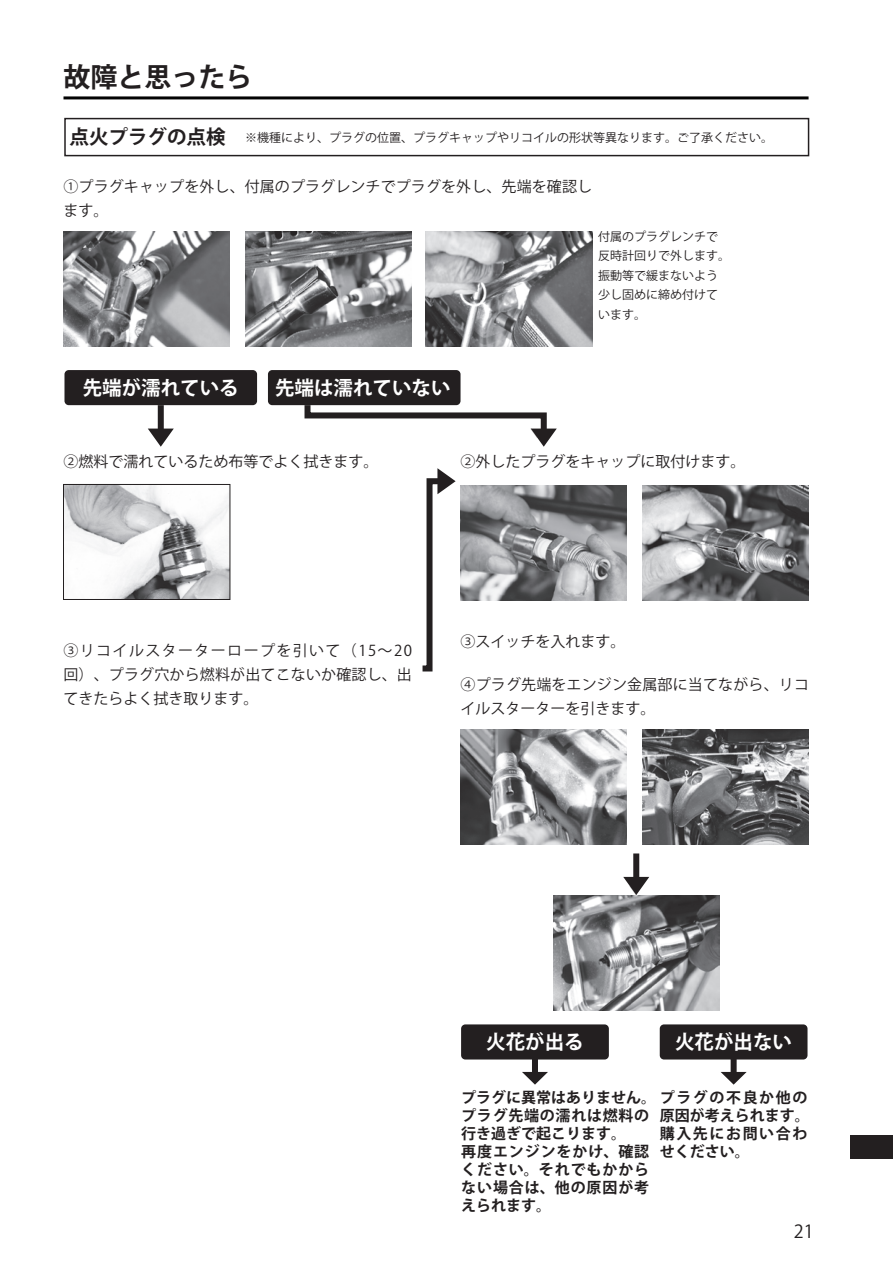
<style>
.page{position:relative;width:893px;height:1263px;background:#fff}
.page>*{position:absolute;margin:0;border:0;box-sizing:border-box;transform-origin:0 0}
.t1{font:700 27px "Koz Go Pr 6 N";color:#231f20}
.t2{font:700 19.5px "Koz Go Pr 6 N";color:#fff}
.t3{font:700 19.5px "Koz Go Pr 6 N";color:#231f20}
.t4{font:18px "Koz Go Pr 6 N";color:#231f20}
.t5{font:15px/24px "Koz Go Pr 6 N";letter-spacing:.005em;color:#231f20}
.t6{font:700 15px/18px "Koz Go Pr 6 N";letter-spacing:.05em;color:#231f20}
.t7{font:700 15px/18px "Koz Go Pr 6 N";color:#231f20}
.t8{font:12px/19.5px "Koz Go Pr 6 N";color:#231f20}
</style>
<div class="page">
<div style="left:850px;top:1135px;width:43px;height:24px;background:#231f20"></div>
<img style="left:65px;top:486px;width:163px;height:112px">
<div style="left:63px;top:484px;width:167px;height:116px;border:1px solid #231f20"></div>
<img style="left:63px;top:232px;width:167px;height:115px">
<img style="left:245px;top:232px;width:166px;height:115px">
<img style="left:426px;top:232px;width:166px;height:115px">
<img style="left:460px;top:486px;width:167px;height:115px">
<img style="left:642px;top:486px;width:166px;height:115px">
<img style="left:460px;top:729px;width:167px;height:115px">
<img style="left:642px;top:729px;width:166px;height:115px">
<img style="left:553px;top:895px;width:166px;height:115px">
<hr style="left:64px;top:96px;width:745px;height:3px;background:#030303">
<div style="left:64px;top:118px;width:745px;height:38px;border:2px solid #231f20"></div>
<svg style="left:422px;top:468px;width:34px;height:204px"></svg>
<svg style="left:148px;top:405px;width:26px;height:42px"></svg>
<svg style="left:522px;top:1059px;width:26px;height:26px"></svg>
<svg style="left:623px;top:853px;width:26px;height:42px"></svg>
<svg style="left:721px;top:1059px;width:26px;height:26px"></svg>
<svg style="left:301px;top:405px;width:256px;height:42px"></svg>
<div style="left:268px;top:370px;width:193px;height:35px;background:#231f20;border-radius:4px"></div>
<div style="left:64px;top:370px;width:193px;height:35px;background:#231f20;border-radius:4px"></div>
<div style="left:461px;top:1024px;width:148px;height:35px;background:#231f20;border-radius:4px"></div>
<div style="left:660px;top:1024px;width:147px;height:35px;background:#231f20;border-radius:4px"></div>
<h1 class="t1" style="left:64px;top:62px;width:190px">故障と思ったら</h1>
<h2 class="t3" style="left:70px;top:126px;width:157px">点火プラグの点検</h2>
<p class="t8" style="left:245px;top:128px;width:530px">※機種により、プラグの位置、プラグキャップやリコイルの形状等異なります。ご了承ください。</p>
<p class="t5" style="left:63px;top:175px;width:530px">①プラグキャップを外し、付属のプラグレンチでプラグを外し、先端を確認します。</p>
<h2 class="t2" style="left:83px;top:377px;width:157px">先端が濡れている</h2>
<h2 class="t2" style="left:275px;top:377px;width:177px">先端は濡れていない</h2>
<p class="t8" style="left:598px;top:227px;width:133px">付属のプラグレンチで反時計回りで外します。振動等で緩まないよう少し固めに締め付けています。</p>
<p class="t5" style="left:63px;top:449px;width:317px">②燃料で濡れているため布等でよく拭きます。</p>
<p class="t5" style="left:461px;top:449px;width:286px">②外したプラグをキャップに取付けます。</p>
<p class="t5" style="left:63px;top:638px;width:350px;text-align:justify">③リコイルスターターロープを引いて（15～20回）、プラグ穴から燃料が出てこないか確認し、出てきたらよく拭き取ります。</p>
<p class="t5" style="left:461px;top:630px;width:166px">③スイッチを入れます。</p>
<p class="t5" style="left:461px;top:673px;width:350px">④プラグ先端をエンジン金属部に当てながら、リコイルスターターを引きます。</p>
<h2 class="t2" style="left:486px;top:1031px;width:99px">火花が出る</h2>
<h2 class="t2" style="left:675px;top:1031px;width:119px">火花が出ない</h2>
<p class="t6" style="left:461px;top:1089px;width:348px">プラグに異常はありません。プラグの不良か他のプラグ先端の濡れは燃料の<br>行き過ぎで起こります。<br>再度エンジンをかけ、確認<br>ください。それでもかから<br>ない場合は、他の原因が考<br>えられます。</p>
<p class="t7" style="left:660px;top:1107px;width:151px">原因が考えられます。購入先にお問い合わせください。</p>
<p class="t4" style="left:794px;top:1221px;width:21px">21</p>
</div>
